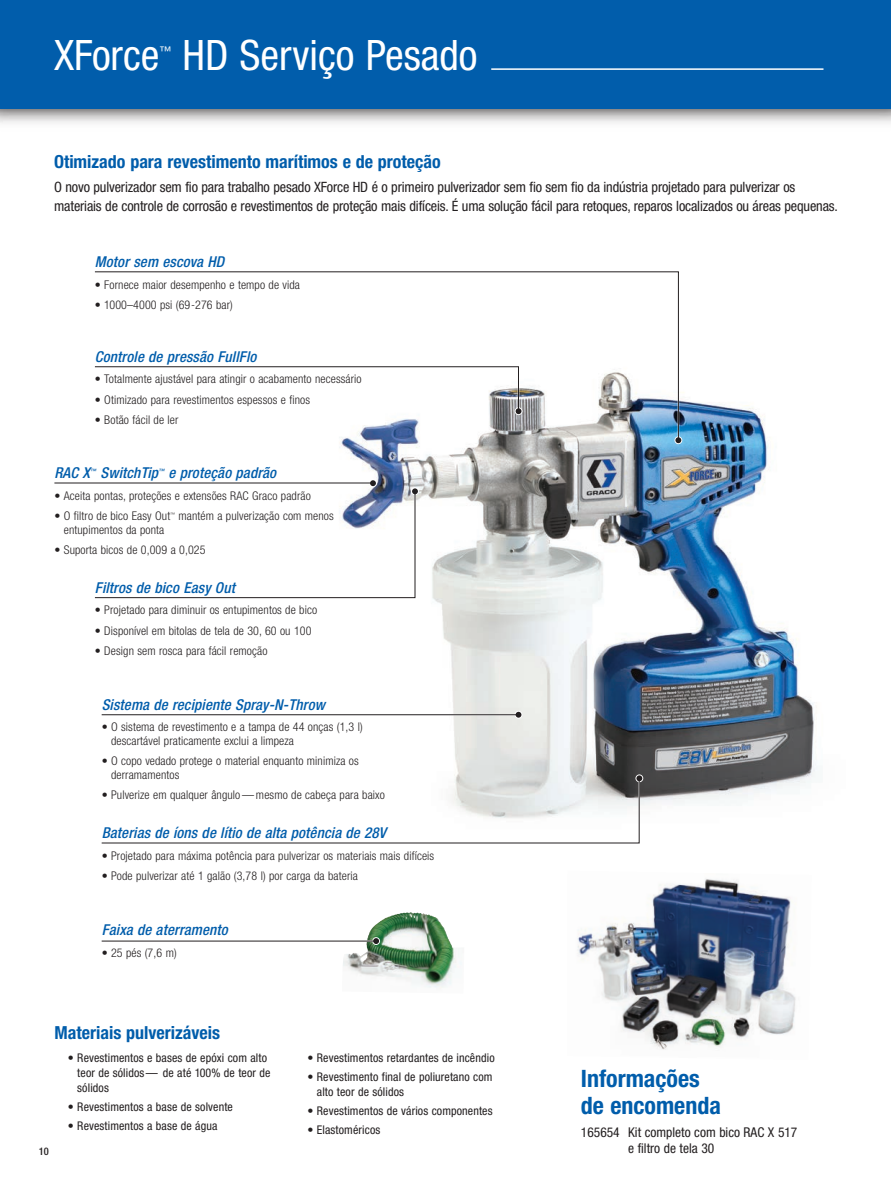
<style>
.page{position:relative;width:891px;height:1188px;background:#fff}
.page>*{position:absolute;margin:0;border:0;box-sizing:border-box;transform-origin:0 0}
.Headline_28pt{font:condensed 42px "Helvetica Neue LT Std";color:#fff}
.Subhead_16pt{font:700 condensed 24px/27px "Helvetica Neue LT Std";color:#015dab}
.Subhead_12pt{font:700 condensed 18px "Helvetica Neue LT Std";color:#015dab}
.Callout_Head_10{font:italic 500 condensed 15px "Helvetica Neue LT Std";letter-spacing:.01em;color:#015dab}
.Body_Copy_9_5{font:condensed 14.25px/19.5px "Helvetica Neue LT Std";letter-spacing:-.01em;color:#231f20}
.Order_Detail_9pt{font:condensed 13.5px/16.5px "Helvetica Neue LT Std";color:#231f20}
.Callout_Bullet_8pt{font:300 condensed 12px/13.6px "Helvetica Neue LT Std";letter-spacing:.01em;color:#231f20}
.Small_Bullets_8pt{font:condensed 12px/15px "Helvetica Neue LT Std";letter-spacing:.01em;color:#231f20}
.Headline_28pt-2{font:condensed 12px "Helvetica Neue LT Std";color:#fff}
.Callout_Head_10-2{font:500 condensed 10.5px "Helvetica Neue LT Std";color:#231f20}
.Callout_Head_10-3{font:italic 500 condensed 6px "Helvetica Neue LT Std";color:#015dab}
.Callout_Bullet_8pt-2{font:300 condensed 4.8px "Helvetica Neue LT Std";color:#231f20}
</style>
<div class="page">
<img style="left:339px;top:392px;width:478px;height:413px">
<img style="left:577px;top:879px;width:219px;height:171px">
<div style="left:0;top:0;width:891px;height:109px;background:#015dab"></div>
<hr style="left:491px;top:68px;width:333px;height:2px;background:#fff">
<img style="left:343px;top:912px;width:119px;height:76px">
<hr style="left:102px;top:714px;width:417px;height:2px;background:#fff">
<hr style="left:102px;top:940px;width:275px;height:2px;background:#fff">
<div style="left:369px;top:479px;width:8px;height:8px;background:#fff;border-radius:50%"></div>
<div style="left:411px;top:487px;width:8px;height:8px;background:#fff;border-radius:50%"></div>
<svg style="left:515px;top:711px;width:7px;height:8px"></svg>
<svg style="left:516px;top:712px;width:5px;height:6px"></svg>
<svg style="left:675px;top:437px;width:6px;height:6px"></svg>
<svg style="left:372px;top:937px;width:8px;height:8px"></svg>
<svg style="left:373px;top:938px;width:6px;height:6px"></svg>
<svg style="left:101px;top:775px;width:541px;height:69px"></svg>
<hr style="left:102px;top:714px;width:417px;height:1px;background:#231f20">
<hr style="left:54px;top:483px;width:318px;height:1px;background:#231f20">
<svg style="left:93px;top:480px;width:325px;height:119px"></svg>
<hr style="left:102px;top:941px;width:275px;height:1px;background:#231f20">
<svg style="left:95px;top:271px;width:584px;height:170px"></svg>
<p class="Headline_28pt" style="left:54px;top:31px;width:107px">XForce</p>
<p class="Headline_28pt-2" style="left:160px;top:43px;width:13px">™</p>
<p class="Headline_28pt" style="left:183px;top:31px;width:297px">HD Serviço Pesado</p>
<p class="Subhead_12pt" style="left:54px;top:151px;width:388px">Otimizado para revestimento marítimos e de proteção</p>
<p class="Body_Copy_9_5" style="left:54px;top:177px;width:785px">O novo pulverizador sem fio para trabalho pesado XForce HD é o primeiro pulverizador sem fio sem fio da indústria projetado para pulverizar os materiais de controle de corrosão e revestimentos de proteção mais difíceis. É uma solução fácil para retoques, reparos localizados ou áreas pequenas.</p>
<p class="Callout_Head_10" style="left:95px;top:253px;width:131px">Motor sem escova HD</p>
<p class="Callout_Bullet_8pt" style="left:95px;top:278px;width:207px">• Fornece maior desempenho e tempo de vida</p>
<p class="Callout_Bullet_8pt" style="left:95px;top:298px;width:139px">• 1000–4000 psi (69-276 bar)</p>
<p class="Callout_Head_10" style="left:95px;top:347px;width:163px">Controle de pressão FullFlo</p>
<p class="Callout_Bullet_8pt" style="left:95px;top:372px;width:268px">• Totalmente ajustável para atingir o acabamento necessário</p>
<p class="Callout_Bullet_8pt" style="left:95px;top:393px;width:217px">• Otimizado para revestimentos espessos e finos</p>
<p class="Callout_Bullet_8pt" style="left:95px;top:413px;width:85px">• Botão fácil de ler</p>
<p class="Callout_Head_10" style="left:54px;top:464px;width:37px">RAC X</p>
<p class="Callout_Head_10-3" style="left:90px;top:467px;width:7px">™</p>
<p class="Callout_Head_10" style="left:100px;top:464px;width:59px">SwitchTip</p>
<p class="Callout_Head_10-3" style="left:158px;top:467px;width:7px">™</p>
<p class="Callout_Head_10" style="left:169px;top:464px;width:109px">e proteção padrão</p>
<p class="Callout_Bullet_8pt" style="left:54px;top:489px;width:258px">• Aceita pontas, proteções e extensões RAC Graco padrão</p>
<p class="Callout_Bullet_8pt" style="left:54px;top:509px;width:117px">• O filtro de bico Easy Out</p>
<p class="Callout_Bullet_8pt-2" style="left:170px;top:512px;width:6px">™</p>
<p class="Callout_Bullet_8pt" style="left:178px;top:509px;width:157px">mantém a pulverização com menos</p>
<p class="Callout_Bullet_8pt" style="left:64px;top:522px;width:102px">entupimentos da ponta</p>
<p class="Callout_Bullet_8pt" style="left:54px;top:543px;width:153px">• Suporta bicos de 0,009 a 0,025</p>
<p class="Callout_Head_10" style="left:95px;top:578px;width:142px">Filtros de bico Easy Out</p>
<p class="Callout_Bullet_8pt" style="left:95px;top:603px;width:224px">• Projetado para diminuir os entupimentos de bico</p>
<p class="Callout_Bullet_8pt" style="left:95px;top:623px;width:218px">• Disponível em bitolas de tela de 30, 60 ou 100</p>
<p class="Callout_Bullet_8pt" style="left:95px;top:644px;width:174px">• Design sem rosca para fácil remoção</p>
<p class="Callout_Head_10" style="left:102px;top:695px;width:225px">Sistema de recipiente Spray-N-Throw</p>
<p class="Callout_Bullet_8pt" style="left:111px;top:720px;width:253px;text-indent:-9px">• O sistema de revestimento e a tampa de 44 onças (1,3 l) descartável praticamente exclui a limpeza</p>
<p class="Callout_Bullet_8pt" style="left:111px;top:754px;width:249px;text-indent:-9px">• O copo vedado protege o material enquanto minimiza os derramamentos</p>
<p class="Callout_Bullet_8pt" style="left:102px;top:788px;width:285px">• Pulverize em qualquer ângulo — mesmo de cabeça para baixo</p>
<p class="Callout_Head_10" style="left:102px;top:824px;width:286px">Baterias de íons de lítio de alta potência de 28V</p>
<p class="Callout_Bullet_8pt" style="left:102px;top:849px;width:334px">• Projetado para máxima potência para pulverizar os materiais mais difíceis</p>
<p class="Callout_Bullet_8pt" style="left:102px;top:869px;width:258px">• Pode pulverizar até 1 galão (3,78 l) por carga da bateria</p>
<p class="Callout_Head_10" style="left:102px;top:921px;width:128px">Faixa de aterramento</p>
<p class="Callout_Bullet_8pt" style="left:102px;top:946px;width:77px">• 25 pés (7,6 m)</p>
<p class="Subhead_12pt" style="left:54px;top:1022px;width:167px">Materiais pulverizáveis</p>
<p class="Small_Bullets_8pt" style="left:77px;top:1050px;width:195px;text-indent:-9px">• Revestimentos e bases de epóxi com alto teor de sólidos — de até 100% de teor de sólidos</p>
<p class="Small_Bullets_8pt" style="left:68px;top:1099px;width:167px">• Revestimentos a base de solvente</p>
<p class="Small_Bullets_8pt" style="left:68px;top:1118px;width:151px">• Revestimentos a base de água</p>
<p class="Callout_Head_10-2" style="left:39px;top:1145px;width:12px">10</p>
<p class="Small_Bullets_8pt" style="left:308px;top:1050px;width:189px">• Revestimentos retardantes de incêndio</p>
<p class="Small_Bullets_8pt" style="left:317px;top:1069px;width:177px;text-indent:-9px">• Revestimento final de poliuretano com alto teor de sólidos</p>
<p class="Small_Bullets_8pt" style="left:308px;top:1103px;width:187px">• Revestimentos de vários componentes</p>
<p class="Small_Bullets_8pt" style="left:308px;top:1122px;width:74px">• Elastoméricos</p>
<p class="Subhead_16pt" style="left:581px;top:1064px;width:142px">Informações de encomenda</p>
<p class="Order_Detail_9pt" style="left:628px;top:1124px;width:171px;text-indent:-47px">165654 Kit completo com bico RAC X 517 e filtro de tela 30</p>
</div>
